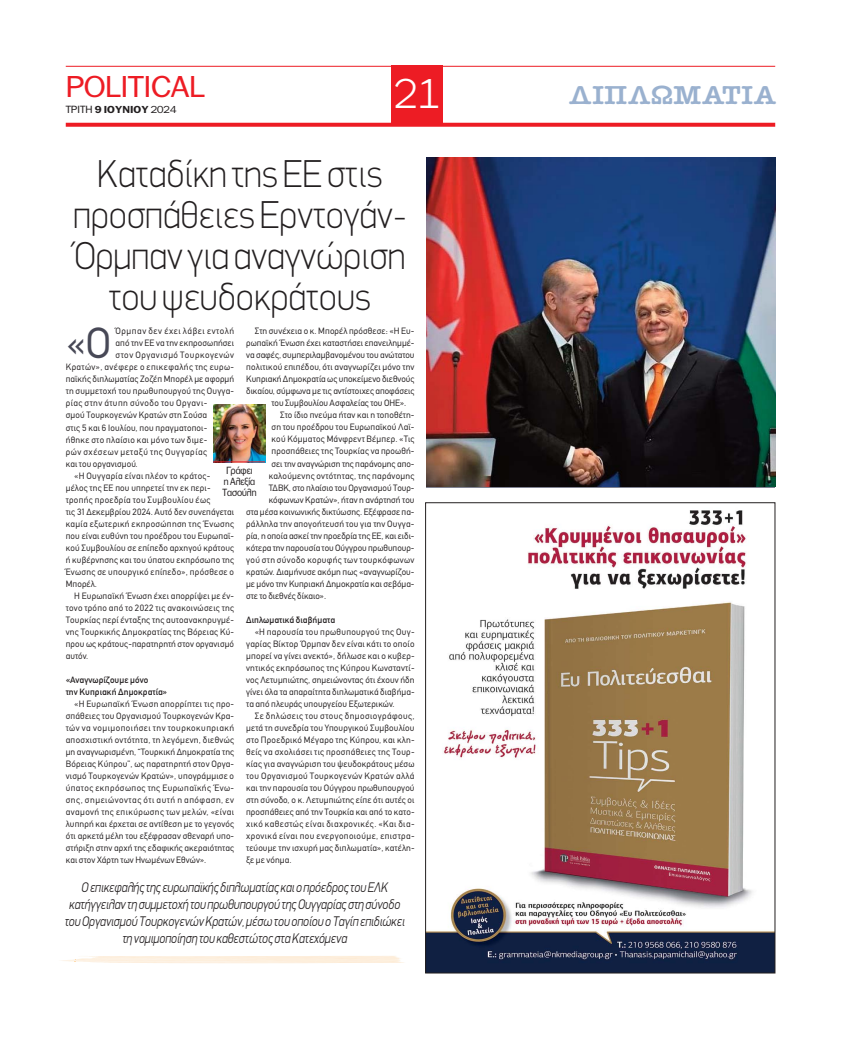
<style>
.page{position:relative;width:841px;height:1039px;background:#fff}
.page>*{position:absolute;margin:0;border:0;box-sizing:border-box;transform-origin:0 0}
.t1{font:42.7px "CF Din";color:#474856}
.t2{font:300 40px "PF Franklin Gothic";color:#fff}
.t3{font:100 39px/41px "PF Din Display";color:#231f20;text-align:center;scale:.95 1}
.t4{font:29px "PF Franklin Gothic";color:#ed1c24;scale:1.1 1}
.t5{font:26px "American Type ITC Hel Dm Bd";letter-spacing:.025em;color:#9ab1cf;scale:1.06 1}
.t6{font:italic 300 14px/17px "PF Din Display";color:#231f20;text-align:center;scale:.85 1}
.t7{font:10px/11px "PF Franklin Gothic";color:#231f20;text-align:center;scale:.95 1}
.t8{font:700 9.7px "PF Franklin Gothic";letter-spacing:.01em;color:#231f20;scale:1.1 1}
.t9{font:9px/12px "CF Din";letter-spacing:.015em;color:#231f20;text-align:justify}
.t10{font:9px "CF Din";letter-spacing:.035em;color:#231f20}
.t11{font:9px/12px "CF Din";letter-spacing:.01em;color:#231f20}
.t12{font:9px "CF Din";letter-spacing:.055em;color:#231f20}
.t13{font:9px "CF Din";letter-spacing:.045em;color:#231f20}
.t14{font:9px "CF Din";letter-spacing:.04em;color:#231f20}
.t15{font:9px "CF Din";letter-spacing:.05em;color:#231f20}
.t16{font:9px "CF Din";letter-spacing:.06em;color:#231f20}
.s1{font-weight:400;font-size:10px}
.s2{font-weight:400}
</style>
<div class="page">
<img style="left:427px;top:510px;width:345px;height:461px">
<hr style="left:66px;top:66px;width:708px;height:1px;background:#ed1c24">
<svg style="left:66px;top:123px;width:708px;height:4px;background:#ee2b32"></svg>
<div style="left:391px;top:66px;width:51px;height:60px;background:#ed1c24"></div>
<img style="left:213px;top:404px;width:52px;height:57px">
<hr style="left:213px;top:461px;width:52px;height:1px;background:#ed1c24">
<img style="left:426px;top:158px;width:348px;height:329px">
<h3 class="t4" style="left:67px;top:70px;width:127px">ΡOLITICAL</h3>
<h2 class="t2" style="left:394px;top:71px;width:48px">21</h2>
<h3 class="t5" style="left:569px;top:86px;width:196px">ΔΙΠΛΩΜΑΤΙΑ</h3>
<p class="t8" style="left:66px;top:104px;width:102px"><span class="s1">ΤΡΙΤΗ</span> 9 ΙΟΥΝΙΟΥ <span class="s2">2024</span></p>
<h3 class="t3" style="left:73px;top:153px;width:352px">Καταδίκη της ΕΕ στις προσπάθειες Ερντογάν-<br>Όρμπαν για αναγνώριση του ψευδοκράτους</h3>
<h1 class="t1" style="left:66px;top:327px;width:47px">«Ο</h1>
<p class="t16" style="left:115px;top:328px;width:120px">Όρμπαν δεν έχει λάβει εντολή</p>
<p class="t9" style="left:254px;top:326px;width:161px">Στη συνέχεια ο κ. Μπορέλ πρόσθεσε: «Η Ευ-</p>
<p class="t9" style="left:246px;top:338px;width:170px">ρωπαϊκή Ένωση έχει καταστήσει επανειλημμέ-</p>
<p class="t9" style="left:246px;top:350px;width:170px">να σαφές, συμπεριλαμβανομένου του ανώτατου</p>
<p class="t9" style="left:246px;top:362px;width:170px">πολιτικού επιπέδου, ότι αναγνωρίζει μόνο την</p>
<p class="t9" style="left:246px;top:374px;width:170px">Κυπριακή Δημοκρατία ως υποκείμενο διεθνούς</p>
<p class="t9" style="left:246px;top:386px;width:170px">δικαίου, σύμφωνα με τις αντίστοιχες αποφάσεις</p>
<p class="t9" style="left:271px;top:398px;width:136px">του Συμβουλίου Ασφαλείας του ΟΗΕ».</p>
<p class="t9" style="left:280px;top:410px;width:136px">Στο ίδιο πνεύμα ήταν και η τοποθέτη-</p>
<p class="t9" style="left:271px;top:422px;width:144px">ση του προέδρου του Ευρωπαϊκού Λαϊ-</p>
<p class="t9" style="left:271px;top:434px;width:144px">κού Κόμματος Μάνφρεντ Βέμπερ. «Τις</p>
<p class="t9" style="left:271px;top:446px;width:144px">προσπάθειες της Τουρκίας να προωθή-</p>
<p class="t9" style="left:271px;top:458px;width:144px">σει την αναγνώριση της παράνομης απο-</p>
<p class="t9" style="left:268px;top:470px;width:147px">καλούμενης οντότητας, της παράνομης</p>
<p class="t9" style="left:268px;top:482px;width:147px">ΤΔΒΚ, στο πλαίσιο του Οργανισμού Τουρ-</p>
<p class="t9" style="left:268px;top:494px;width:147px">κόφωνων Κρατών», ήταν η ανάρτησή του</p>
<p class="t9" style="left:246px;top:506px;width:170px">στα μέσα κοινωνικής δικτύωσης. Εξέφρασε πα-</p>
<p class="t9" style="left:246px;top:518px;width:170px">ράλληλα την απογοήτευσή του για την Ουγγα-</p>
<p class="t9" style="left:246px;top:530px;width:170px">ρία, η οποία ασκεί την προεδρία της ΕΕ, και ειδι-</p>
<p class="t9" style="left:246px;top:542px;width:170px">κότερα την παρουσία του Ούγγρου πρωθυπουρ-</p>
<p class="t14" style="left:246px;top:556px;width:170px">γού στη σύνοδο κορυφής των τουρκόφωνων</p>
<p class="t9" style="left:246px;top:566px;width:170px">κρατών. Διαμήνυσε ακόμη πως «αναγνωρίζου-</p>
<p class="t9" style="left:246px;top:578px;width:170px">με μόνο την Κυπριακή Δημοκρατία και σεβόμα-</p>
<p class="t9" style="left:246px;top:590px;width:81px">στε το διεθνές δίκαιο».</p>
<p class="t11" style="left:246px;top:613px;width:90px">Διπλωματικά διαβήματα</p>
<p class="t9" style="left:246px;top:626px;width:170px;text-indent:9px">«Η παρουσία του πρωθυπουργού της Ουγ&shy;γαρίας Βίκτορ Όρμπαν δεν είναι κάτι το οποίο μπορεί να γίνει ανεκτό», δήλωσε και ο κυβερ&shy;νητικός εκπρόσωπος της Κύπρου Κωνσταντί&shy;νος Λετυμπιώτης, σημειώνοντας ότι έχουν ήδη γίνει όλα τα απαραίτητα διπλωματικά διαβήμα&shy;τα από πλευράς υπουργείου Εξωτερικών.</p>
<p class="t9" style="left:246px;top:710px;width:170px;text-indent:9px">Σε δηλώσεις του στους δημοσιογράφους, μετά τη συνεδρία του Υπουργικού Συμβουλίου στο Προεδρικό Μέγαρο της Κύπρου, και κλη&shy;θείς να σχολιάσει τις προσπάθειες της Τουρ&shy;κίας για αναγνώριση του ψευδοκράτους μέσω του Οργανισμού Τουρκογενών Κρατών αλλά και την παρουσία του Ούγγρου πρωθυπουργού στη σύνοδο, ο κ. Λετυμπιώτης είπε ότι αυτές οι προσπάθειες από την Τουρκία και από το κατο&shy;χικό καθεστώς είναι διαχρονικές. «Και δια&shy;χρονικά είναι που ενεργοποιούμε, επιστρα&shy;τεύουμε την ισχυρή μας διπλωματία», κατέλη&shy;ξε με νόημα.</p>
<p class="t9" style="left:115px;top:338px;width:120px">από την ΕΕ να την εκπροσωπήσει</p>
<p class="t12" style="left:115px;top:352px;width:120px">στον Οργανισμό Τουρκογενών</p>
<p class="t13" style="left:66px;top:364px;width:170px">Κρατών», ανέφερε ο επικεφαλής της ευρω-</p>
<p class="t9" style="left:66px;top:374px;width:170px">παϊκής διπλωματίας Ζοζέπ Μπορέλ με αφορμή</p>
<p class="t9" style="left:66px;top:386px;width:170px">τη συμμετοχή του πρωθυπουργού της Ουγγα-</p>
<p class="t15" style="left:66px;top:400px;width:143px">ρίας στην άτυπη σύνοδο του Οργανι-</p>
<p class="t9" style="left:66px;top:410px;width:143px">σμού Τουρκογενών Κρατών στη Σούσα</p>
<p class="t9" style="left:66px;top:422px;width:143px">στις 5 και 6 Ιουλίου, που πραγματοποι-</p>
<p class="t10" style="left:66px;top:436px;width:143px">ήθηκε στο πλαίσιο και μόνο των διμε-</p>
<p class="t12" style="left:66px;top:448px;width:143px">ρών σχέσεων μεταξύ της Ουγγαρίας</p>
<p class="t9" style="left:66px;top:458px;width:73px">και του οργανισμού.</p>
<p class="t10" style="left:74px;top:472px;width:138px">«Η Ουγγαρία είναι πλέον το κράτος-</p>
<p class="t9" style="left:66px;top:482px;width:146px">μέλος της ΕΕ που υπηρετεί την εκ περι-</p>
<p class="t10" style="left:66px;top:496px;width:146px">τροπής προεδρία του Συμβουλίου έως</p>
<p class="t9" style="left:66px;top:506px;width:170px">τις 31 Δεκεμβρίου 2024. Αυτό δεν συνεπάγεται</p>
<p class="t10" style="left:66px;top:520px;width:170px">καμία εξωτερική εκπροσώπηση της Ένωσης</p>
<p class="t9" style="left:66px;top:530px;width:170px">που είναι ευθύνη του προέδρου του Ευρωπαϊ-</p>
<p class="t9" style="left:66px;top:542px;width:170px">κού Συμβουλίου σε επίπεδο αρχηγού κράτους</p>
<p class="t9" style="left:66px;top:554px;width:170px">ή κυβέρνησης και του ύπατου εκπρόσωπο της</p>
<p class="t9" style="left:66px;top:566px;width:170px">Ένωσης σε υπουργικό επίπεδο», πρόσθεσε ο</p>
<p class="t9" style="left:66px;top:578px;width:33px">Μπορέλ.</p>
<p class="t9" style="left:74px;top:590px;width:161px">Η Ευρωπαϊκή Ένωση έχει απορρίψει με έν-</p>
<p class="t9" style="left:66px;top:602px;width:170px">τονο τρόπο από το 2022 τις ανακοινώσεις της</p>
<p class="t9" style="left:66px;top:614px;width:170px">Τουρκίας περί ένταξης της αυτοανακηρυγμέ-</p>
<p class="t9" style="left:66px;top:626px;width:170px">νης Τουρκικής Δημοκρατίας της Βόρειας Κύ-</p>
<p class="t9" style="left:66px;top:638px;width:170px">πρου ως κράτους-παρατηρητή στον οργανισμό</p>
<p class="t9" style="left:66px;top:650px;width:24px">αυτόν.</p>
<p class="t11" style="left:66px;top:673px;width:103px">«Αναγνωρίζουμε μόνο<br>την Κυπριακή Δημοκρατία»</p>
<p class="t9" style="left:66px;top:698px;width:170px;text-indent:9px">«Η Ευρωπαϊκή Ένωση απορρίπτει τις προ&shy;σπάθειες του Οργανισμού Τουρκογενών Κρα&shy;τών να νομιμοποιήσει την τουρκοκυπριακή αποσχιστική οντότητα, τη λεγόμενη, διεθνώς μη αναγνωρισμένη, “Τουρκική Δημοκρατία της Βόρειας Κύπρου”, ως παρατηρητή στον Οργα&shy;νισμό Τουρκογενών Κρατών», υπογράμμισε ο ύπατος εκπρόσωπος της Ευρωπαϊκής Ένω&shy;σης, σημειώνοντας ότι αυτή η απόφαση, εν αναμονή της επικύρωσης των μελών, «είναι λυπηρή και έρχεται σε αντίθεση με το γεγονός ότι αρκετά μέλη του εξέφρασαν σθεναρή υπο&shy;στήριξη στην αρχή της εδαφικής ακεραιότητας και στον Χάρτη των Ηνωμένων Εθνών».</p>
<p class="t7" style="left:222px;top:464px;width:37px">Γράφει<br>η Αλεξία<br>Τασούλη</p>
<p class="t6" style="left:65px;top:880px;width:401px">Ο επικεφαλής της ευρωπαϊκής διπλωματίας και ο πρόεδρος του ΕΛΚ κατήγγειλαν τη συμμετοχή του πρωθυπουργού της Ουγγαρίας στη σύνοδο του Οργανισμού Τουρκογενών Κρατών, μέσω του οποίου ο Ταγίπ επιδιώκει τη νομιμοποίηση του καθεστώτος στα Κατεχόμενα</p>
</div>
